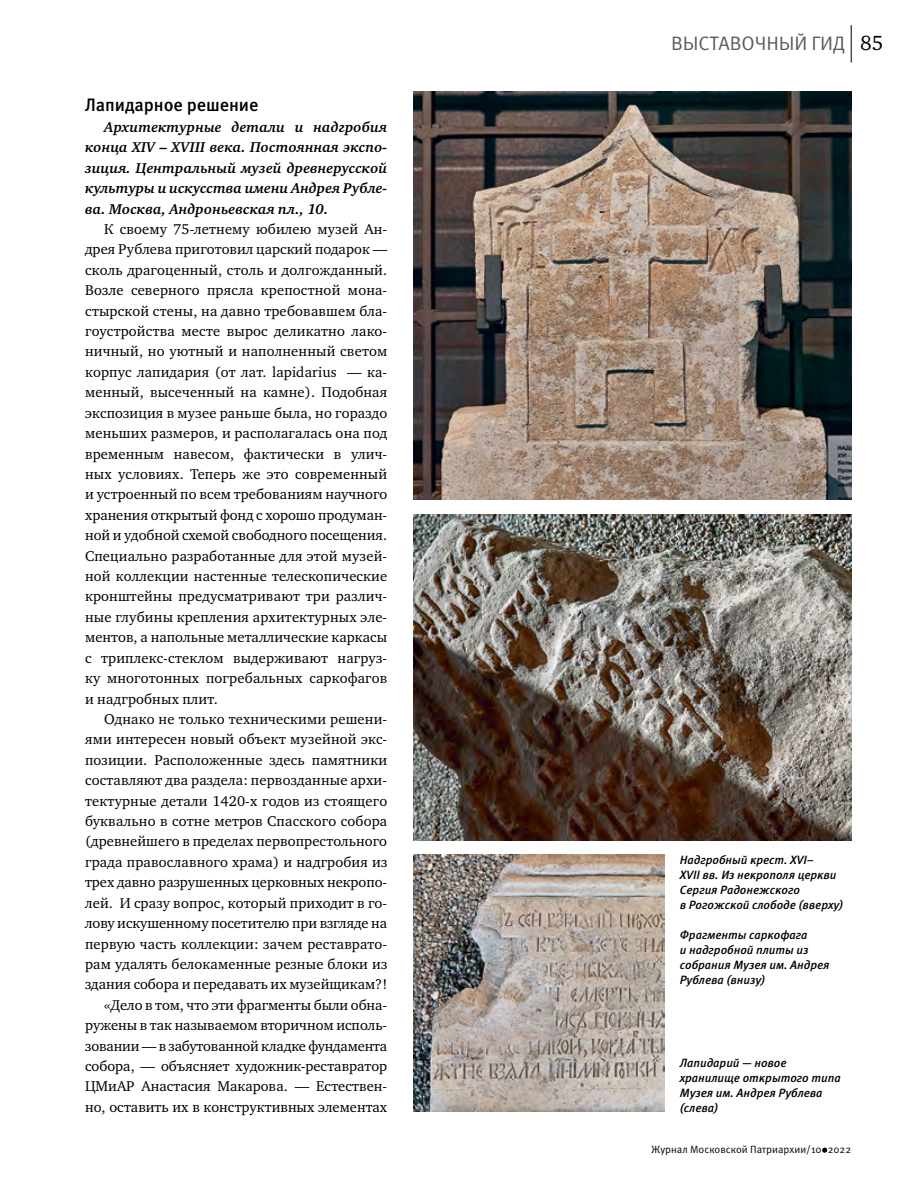
<style>
.page{position:relative;width:915px;height:1191px;background:#fff}
.page>*{position:absolute;margin:0;border:0;box-sizing:border-box;transform-origin:0 0}
.t1{font:19.5px "Meta Pro";letter-spacing:-.005em;color:#58595b}
.t2{font:500 18px "Meta Pro";letter-spacing:-.005em;color:#000}
.t3{font:14.55px/20.4px "Charter ITC";letter-spacing:.01em;color:#000;text-align:justify}
.t4{font:italic 700 14.55px/20.4px "Charter ITC";letter-spacing:.01em;color:#000;text-align:justify}
.t5{font:italic 500 12px/15px "Meta Pro";letter-spacing:-.005em;color:#000}
.t6{font:10.5px "Meta Pro";color:#000}
.s1{font-family:"Charter ITC";font-size:21px;color:#000}
</style>
<div class="page">
<svg style="left:822px;top:1147px;width:5px;height:5px"></svg>
<hr style="left:850px;top:25px;width:1px;height:38px;background:#000">
<img style="left:413px;top:514px;width:438px;height:327px">
<img style="left:413px;top:855px;width:251px;height:256px">
<img style="left:413px;top:91px;width:438px;height:408px">
<p class="t2" style="left:85px;top:94px;width:175px">Лапидарное решение</p>
<p class="t4" style="left:85px;top:117px;width:303px;text-indent:19px">Архитектурные детали и надгробия конца XIV – XVIII века. Постоянная экспо&shy;зиция. Центральный музей древнерусской культуры и искусства имени Андрея Рубле&shy;ва. Москва, Андроньевская пл., 10.</p>
<p class="t3" style="left:85px;top:219px;width:303px;text-indent:19px">К своему 75-летнему юбилею музей Ан&shy;дрея Рублева приготовил царский подарок — сколь драгоценный, столь и долгожданный.<br>Возле северного прясла крепостной мона&shy;стырской стены, на давно требовавшем бла&shy;гоустройства месте вырос деликатно лако&shy;ничный, но уютный и наполненный светом корпус лапидария (от лат. lapidarius — ка&shy;менный, высеченный на камне). Подобная экспозиция в музее раньше была, но гораздо меньших размеров, и располагалась она под временным навесом, фактически в улич&shy;ных условиях. Теперь же это современный и устроенный по всем требованиям научного хранения открытый фонд с хорошо продуман&shy;ной и удобной схемой свободного посещения.<br>Специально разработанные для этой музей&shy;ной коллекции настенные телескопические кронштейны предусматривают три различ&shy;ные глубины крепления архитектурных эле&shy;ментов, а напольные металлические каркасы с триплекс-стеклом выдерживают нагруз&shy;ку многотонных погребальных саркофагов и надгробных плит.</p>
<p class="t3" style="left:85px;top:709px;width:303px;text-align:right">Однако не только техническими решени&shy;ями интересен новый объект музейной экс&shy;позиции. Расположенные здесь памятники составляют два раздела: первозданные архи&shy;тектурные детали 1420-х годов из стоящего буквально в сотне метров Спасского собора (древнейшего в пределах первопрестольного града православного храма) и надгробия из трех давно разрушенных церковных некропо&shy;лей. И сразу вопрос, который приходит в го&shy;лову искушенному посетителю при взгляде на первую часть коллекции: зачем реставрато&shy;рам удалять белокаменные резные блоки из здания собора и передавать их музейщикам?! «Дело в том, что эти фрагменты были обна&shy;ружены в так называемом вторичном исполь&shy;зовании — в забутованной кладке фундамента собора, — объясняет художник-реставратор ЦМиАР Анастасия Макарова. — Естествен&shy;но, оставить их в конструктивных элементах</p>
<h1 class="t1" style="left:671px;top:31px;width:214px">ВЫСТАВОЧНЫЙ ГИД <span class="s1">85</span></h1>
<p class="t5" style="left:679px;top:852px;width:165px">Надгробный крест. XVI–<br>XVII вв. Из некрополя церкви<br>Сергия Радонежского<br>в Рогожской слободе (вверху)</p>
<p class="t5" style="left:679px;top:927px;width:151px">Фрагменты саркофага<br>и надгробной плиты из собрания Музея им. Андрея<br>Рублева (внизу)</p>
<p class="t5" style="left:679px;top:1055px;width:162px">Лапидарий — новое хранилище открытого типа<br>Музея им. Андрея Рублева (слева)</p>
<p class="t6" style="left:650px;top:1142px;width:201px">Журнал Московской Патриархии/10 2022</p>
</div>
